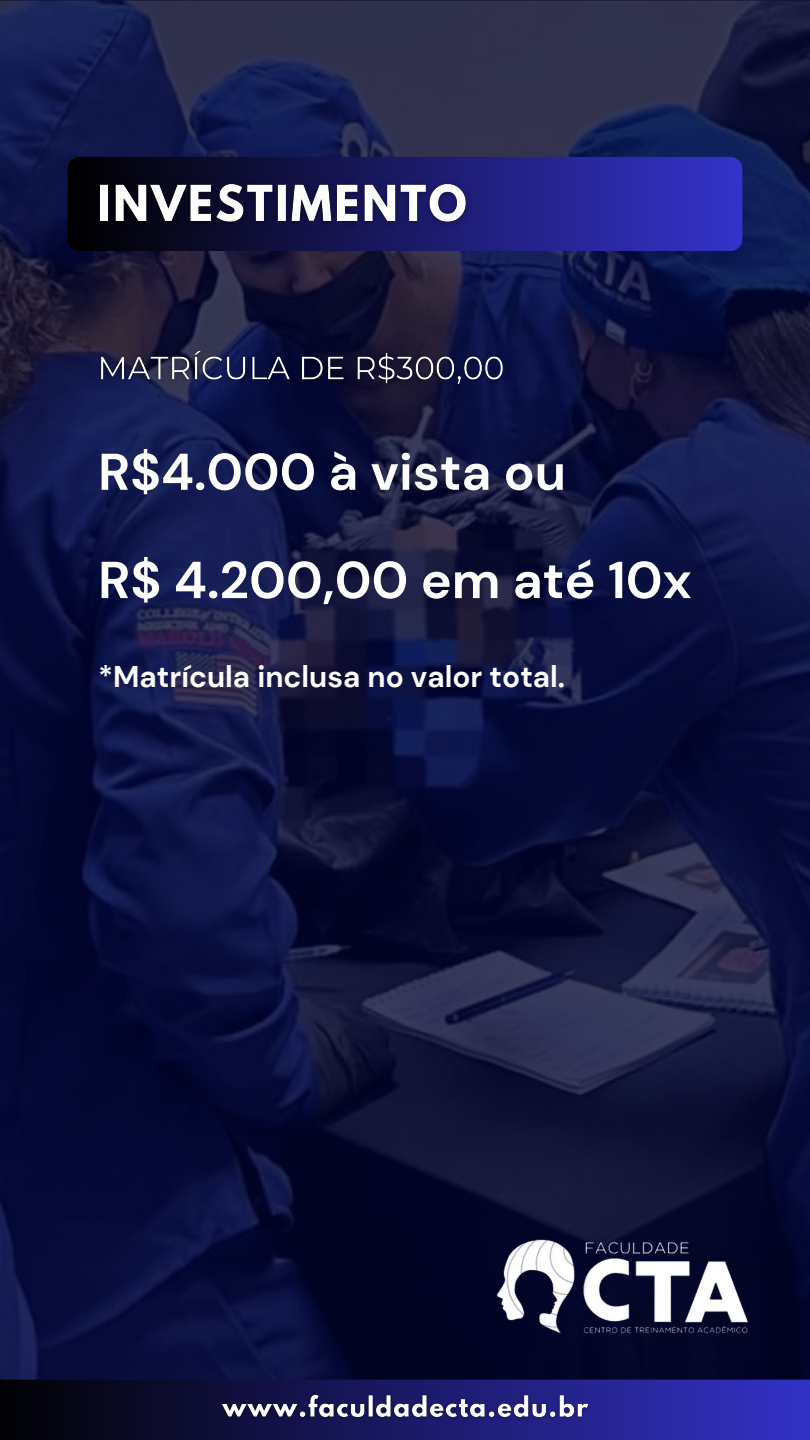
<style>
.page{position:relative;width:810px;height:1440px;background:#fff}
.page>*{position:absolute;margin:0;border:0;box-sizing:border-box;transform-origin:0 0}
.t1{font:700 51.9px "DM Sans";color:#fdfdfc}
.t2{font:700 51.6px "DM Sans";color:#fdfdfc}
.t3{font:700 29.9px "DM Sans";color:#fdfdfc}
</style>
<div class="page">
<img style="left:0;top:0;width:810px;height:1380px">
<svg style="left:0;top:1380px;width:810px;height:60px"></svg>
<div style="left:68px;top:157px;width:674px;height:94px;background:linear-gradient(to right,#000,#3532cb);border-radius:12px"></div>
<img style="left:88px;top:170px;width:398px;height:69px">
<img style="left:215px;top:1390px;width:380px;height:36px">
<img style="left:93px;top:343px;width:418px;height:51px">
<img style="left:480px;top:1216px;width:291px;height:136px">
<p class="t2" style="left:98px;top:439px;width:470px">R$4.000 à vista ou</p>
<h1 class="t1" style="left:98px;top:547px;width:595px">R$ 4.200,00 em até 10x</h1>
<h1 class="t3" style="left:98px;top:657px;width:469px">*Matrícula inclusa no valor total.</h1>
</div>
